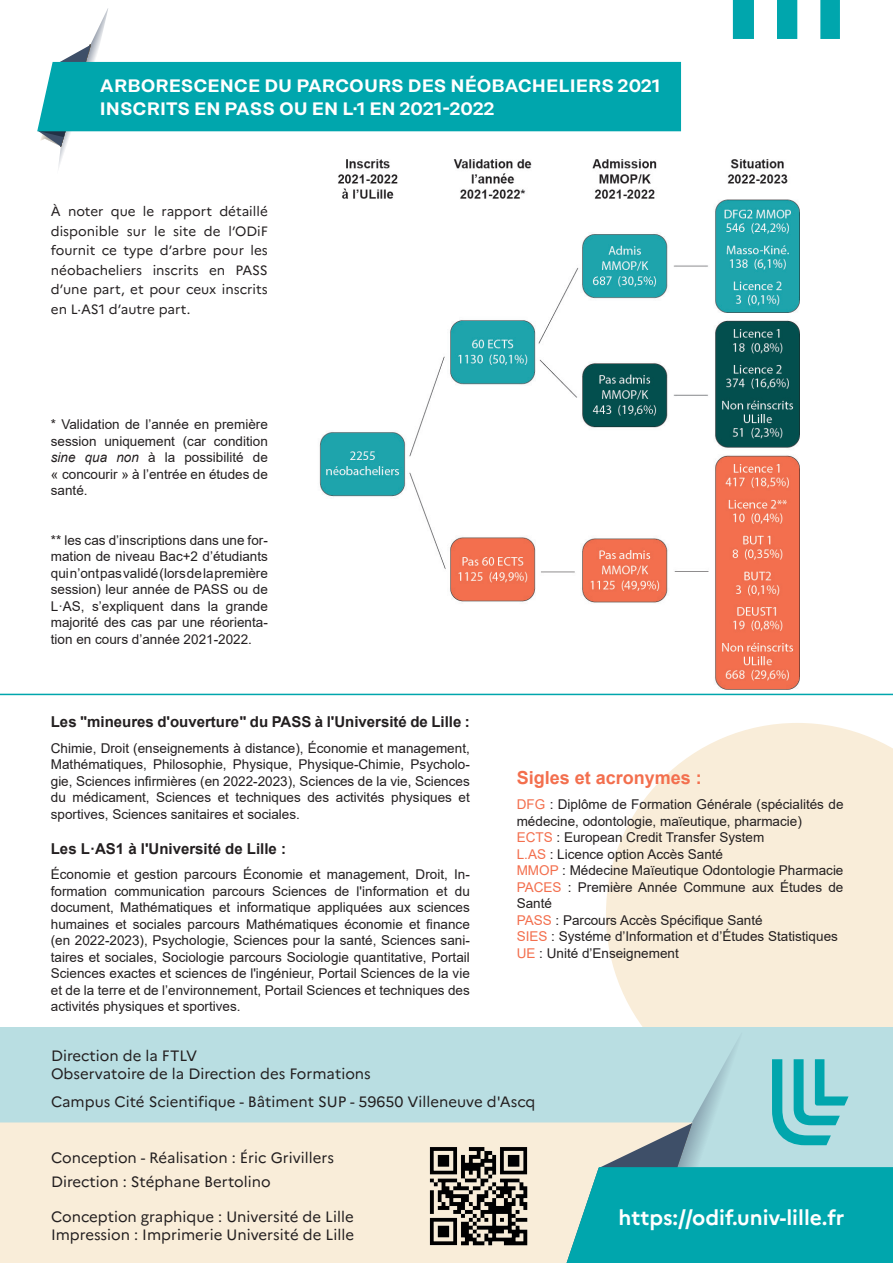
<style>
.page{position:relative;width:893px;height:1263px;background:#fff}
.page>*{position:absolute;margin:0;border:0;box-sizing:border-box;transform-origin:0 0}
.t1{font:700 21px "Marianne";color:#fff}
.t2{font:600 18px/22.5px "Rational Display";color:#fff}
.t3{font:700 18px "Arial";color:#f36f4e}
.t4{font:15px/18px "Marianne";color:#231f20}
.t5{font:700 15px "Arial";color:#231f20}
.t6{font:13.5px/16.5px "Arial";color:#231f20;text-align:justify}
.t7{font:13.5px/19.5px "Marianne";color:#231f20;text-align:justify}
.s1{font-style:italic}
.s2{color:#f36f4e}
</style>
<div class="page">
<svg style="left:606px;top:723px;width:287px;height:305px;fill:#f9edd9"></svg>
<svg style="left:733px;top:0;width:107px;height:39px"></svg>
<div style="left:0;top:1028px;width:893px;height:235px;background:#b9dee2"></div>
<div style="left:0;top:1122px;width:542px;height:141px;background:#f9edd9"></div>
<svg style="left:542px;top:1042px;width:351px;height:221px"></svg>
<img style="left:422px;top:1139px;width:113px;height:113px">
<svg style="left:39px;top:8px;width:69px;height:161px"></svg>
<div style="left:37px;top:61px;width:645px;height:71px;background:#00a6ad"></div>
<img style="left:319px;top:159px;width:480px;height:530px">
<hr style="left:0;top:694px;width:893px;height:1px;background:#00a6ad">
<h2 class="t2" style="left:100px;top:74px;width:562px">ARBORESCENCE DU PARCOURS DES NÉOBACHELIERS 2021<br>INSCRITS EN PASS OU EN L·1 EN 2021-2022</h2>
<p class="t7" style="left:51px;top:200px;width:219px">À noter que le rapport détaillé disponible sur le site de l’ODiF fournit ce type d’arbre pour les néobacheliers inscrits en PASS d’une part, et pour ceux inscrits en L·AS1 d’autre part.</p>
<p class="t6" style="left:51px;top:416px;width:219px">* Validation de l’année en première session uniquement (car condition <span class="s1">sine qua non</span> à la possibilité de « concourir » à l’entrée en études de santé.</p>
<p class="t6" style="left:51px;top:531px;width:219px">** les cas d’inscriptions dans une for&shy;mation de niveau Bac+2 d’étudiants qui n’ont pas validé (lors de la première session) leur année de PASS ou de L·AS, s’expliquent dans la grande majorité des cas par une réorienta&shy;tion en cours d’année 2021-2022.</p>
<p class="t5" style="left:51px;top:712px;width:421px">Les "mineures d'ouverture" du PASS à l'Université de Lille :</p>
<p class="t6" style="left:51px;top:740px;width:420px">Chimie, Droit (enseignements à distance), Économie et management, Mathématiques, Philosophie, Physique, Physique-Chimie, Psycholo&shy;gie, Sciences infirmières (en 2022-2023), Sciences de la vie, Sciences du médicament, Sciences et techniques des activités physiques et sportives, Sciences sanitaires et sociales.</p>
<p class="t5" style="left:51px;top:838px;width:237px">Les L·AS1 à l'Université de Lille :</p>
<p class="t6" style="left:51px;top:866px;width:420px">Économie et gestion parcours Économie et management, Droit, In&shy;formation communication parcours Sciences de l'information et du document, Mathématiques et informatique appliquées aux sciences humaines et sociales parcours Mathématiques économie et finance (en 2022-2023), Psychologie, Sciences pour la santé, Sciences sani&shy;taires et sociales, Sociologie parcours Sociologie quantitative, Portail Sciences exactes et sciences de l'ingénieur, Portail Sciences de la vie et de la terre et de l’environnement, Portail Sciences et techniques des activités physiques et sportives.</p>
<h2 class="t3" style="left:517px;top:765px;width:187px">Sigles et acronymes :</h2>
<p class="t6" style="left:517px;top:796px;width:328px;text-align:left"><span class="s2">DFG</span> : Diplôme de Formation Générale (spécialités de médecine, odontologie, maïeutique, pharmacie)<br><span class="s2">ECTS</span> : European Credit Transfer System<br><span class="s2">L.AS</span> : Licence option Accès Santé<br><span class="s2">MMOP</span> : Médecine Maïeutique Odontologie Pharmacie <span class="s2">PACES</span> : Première Année Commune aux Études de Santé<br><span class="s2">PASS</span> : Parcours Accès Spécifique Santé<br><span class="s2">SIES</span> : Systéme d’Information et d’Études Statistiques <span class="s2">UE</span> : Unité d’Enseignement</p>
<p class="t4" style="left:51px;top:1045px;width:321px">Direction de la FTLV<br>Observatoire de la Direction des Formations</p>
<p class="t4" style="left:51px;top:1091px;width:486px">Campus Cité Scientifique - Bâtiment SUP - 59650 Villeneuve d'Ascq</p>
<p class="t4" style="left:51px;top:1145px;width:284px;line-height:24px">Conception - Réalisation : Éric Grivillers<br>Direction : Stéphane Bertolino</p>
<p class="t4" style="left:51px;top:1206px;width:304px">Conception graphique : Université de Lille</p>
<h1 class="t1" style="left:618px;top:1202px;width:227px">https://odif.univ-lille.fr</h1>
<p class="t4" style="left:51px;top:1224px;width:305px">Impression : Imprimerie Université de Lille</p>
</div>
